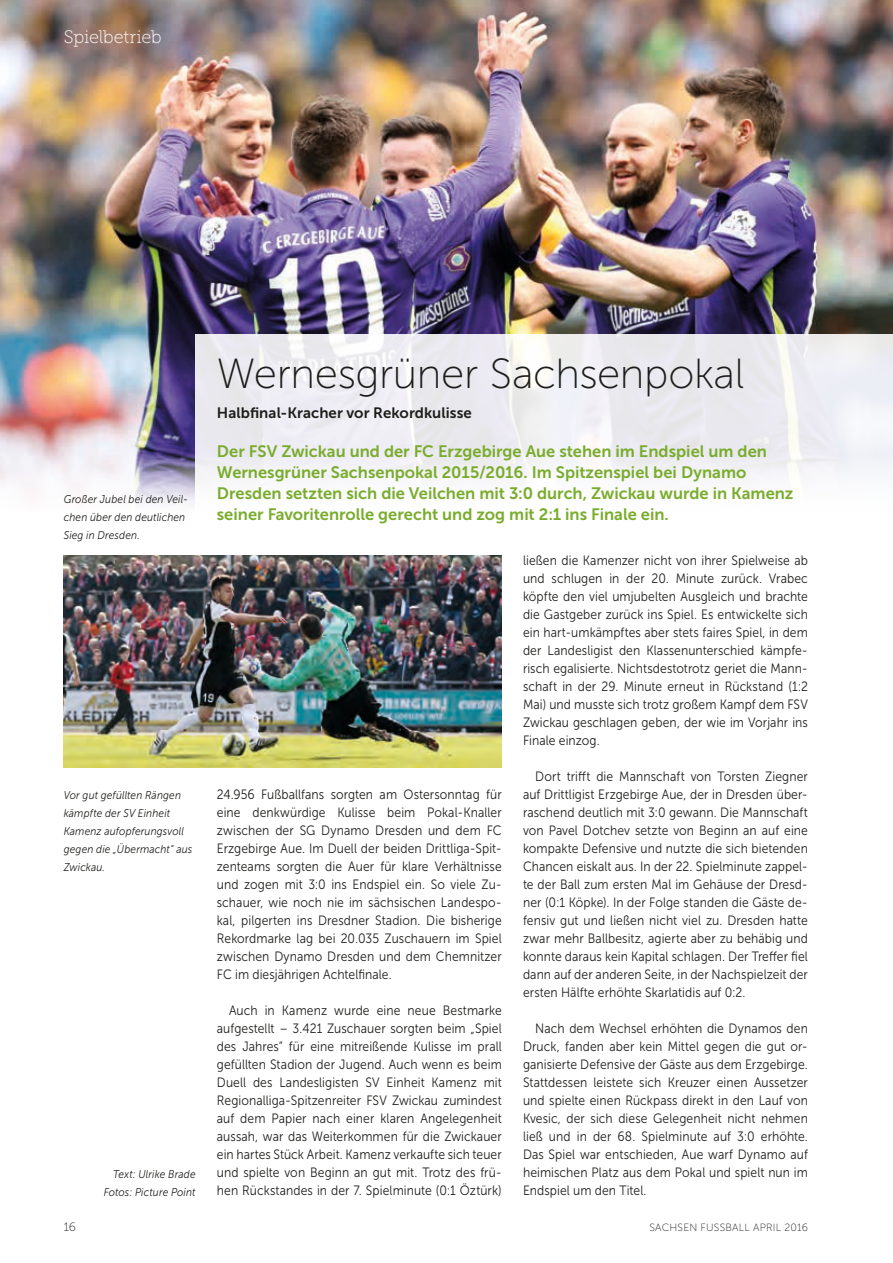
<style>
.page{position:relative;width:893px;height:1263px;background:#fff}
.page>*{position:absolute;margin:0;border:0;box-sizing:border-box;transform-origin:0 0}
.t1{font:42px "Museo Sans 100";letter-spacing:-.01em;color:#1d1d1b}
.t2{font:18px "Museo Slab 100";letter-spacing:-.01em;color:#fff}
.t3{font:16.5px/21px "Museo Sans 700";color:#79ac2c}
.t4{font:15px "Museo Sans 700";letter-spacing:.005em;color:#1d1d1b}
.t5{font:13.5px/18px "Museo Sans 300";letter-spacing:.01em;color:#1d1d1b;text-align:justify;scale:.9 1}
.t6{font:12px "Museo Sans 100";color:#1d1d1b}
.t7{font:italic 11.25px/18px "Museo Sans 300";letter-spacing:.015em;color:#1d1d1b;scale:.9 1}
.t8{font:10.5px "Museo Sans 100";letter-spacing:.02em;color:#1d1d1b}
</style>
<div class="page">
<img style="left:0;top:0;width:893px;height:454px">
<img style="left:64px;top:556px;width:438px;height:211px">
<svg style="left:0;top:454px;width:196px;height:51px;fill:#f4f3f6"></svg>
<svg style="left:196px;top:334px;width:697px;height:145px;fill:#ecebf2"></svg>
<h2 class="t2" style="left:64px;top:27px;width:100px">Spielbetrieb</h2>
<p class="t7" style="left:64px;top:490px;width:140px">Großer Jubel bei den Veil&shy;chen über den deutlichen<br>Sieg in Dresden.</p>
<p class="t7" style="left:64px;top:787px;width:144px">Vor gut gefüllten Rängen kämpfte der SV Einheit<br>Kamenz aufopferungsvoll gegen die „Übermacht“ aus<br>Zwickau.</p>
<p class="t7" style="left:104px;top:1165px;width:104px;text-align:right">Text: Ulrike Brade<br>Fotos: Picture Point</p>
<h1 class="t1" style="left:217px;top:352px;width:529px">Wernesgrüner Sachsenpokal</h1>
<p class="t4" style="left:217px;top:405px;width:256px">Halbfinal-Kracher vor Rekordkulisse</p>
<p class="t3" style="left:217px;top:441px;width:578px">Der FSV Zwickau und der FC Erzgebirge Aue stehen im Endspiel um den Wernesgrüner Sachsenpokal 2015/2016. Im Spitzenspiel bei Dynamo Dresden setzten sich die Veilchen mit 3:0 durch, Zwickau wurde in Kamenz seiner Favoritenrolle gerecht und zog mit 2:1 ins Finale ein.</p>
<p class="t5" style="left:217px;top:785px;width:318px">24.956 Fußballfans sorgten am Ostersonntag für eine denkwürdige Kulisse beim Pokal-Knaller zwischen der SG Dynamo Dresden und dem FC Erzgebirge Aue. Im Duell der beiden Drittliga-Spit&shy;zenteams sorgten die Auer für klare Verhältnisse und zogen mit 3:0 ins Endspiel ein. So viele Zu&shy;schauer, wie noch nie im sächsischen Landespo&shy;kal, pilgerten ins Dresdner Stadion. Die bisherige Rekordmarke lag bei 20.035 Zuschauern im Spiel zwischen Dynamo Dresden und dem Chemnitzer FC im diesjährigen Achtelfinale.</p>
<p class="t5" style="left:217px;top:1001px;width:318px;text-indent:12px">Auch in Kamenz wurde eine neue Bestmarke aufgestellt – 3.421 Zuschauer sorgten beim „Spiel des Jahres“ für eine mitreißende Kulisse im prall gefüllten Stadion der Jugend. Auch wenn es beim Duell des Landesligisten SV Einheit Kamenz mit Regionalliga-Spitzenreiter FSV Zwickau zumindest auf dem Papier nach einer klaren Angelegenheit aussah, war das Weiterkommen für die Zwickauer ein hartes Stück Arbeit. Kamenz verkaufte sich teuer und spielte von Beginn an gut mit. Trotz des frü&shy;hen Rückstandes in der 7. Spielminute (0:1 Öztürk)</p>
<p class="t5" style="left:523px;top:551px;width:318px">ließen die Kamenzer nicht von ihrer Spielweise ab und schlugen in der 20. Minute zurück. Vrabec köpfte den viel umjubelten Ausgleich und brachte die Gastgeber zurück ins Spiel. Es entwickelte sich ein hart-umkämpftes aber stets faires Spiel, in dem der Landesligist den Klassenunterschied kämpfe&shy;risch egalisierte. Nichtsdestotrotz geriet die Mann&shy;schaft in der 29. Minute erneut in Rückstand (1:2<br>Mai) und musste sich trotz großem Kampf dem FSV Zwickau geschlagen geben, der wie im Vorjahr ins Finale einzog.</p>
<p class="t5" style="left:523px;top:767px;width:318px;text-indent:12px">Dort trifft die Mannschaft von Torsten Ziegner auf Drittligist Erzgebirge Aue, der in Dresden über&shy;raschend deutlich mit 3:0 gewann. Die Mannschaft von Pavel Dotchev setzte von Beginn an auf eine kompakte Defensive und nutzte die sich bietenden Chancen eiskalt aus. In der 22. Spielminute zappel&shy;te der Ball zum ersten Mal im Gehäuse der Dresd&shy;ner (0:1 Köpke). In der Folge standen die Gäste de&shy;fensiv gut und ließen nicht viel zu. Dresden hatte zwar mehr Ballbesitz, agierte aber zu behäbig und konnte daraus kein Kapital schlagen. Der Treffer fiel dann auf der anderen Seite, in der Nachspielzeit der ersten Hälfte erhöhte Skarlatidis auf 0:2.</p>
<p class="t5" style="left:523px;top:1019px;width:318px;text-indent:12px">Nach dem Wechsel erhöhten die Dynamos den Druck, fanden aber kein Mittel gegen die gut or&shy;ganisierte Defensive der Gäste aus dem Erzgebirge.<br>Stattdessen leistete sich Kreuzer einen Aussetzer und spielte einen Rückpass direkt in den Lauf von Kvesic, der sich diese Gelegenheit nicht nehmen ließ und in der 68. Spielminute auf 3:0 erhöhte.<br>Das Spiel war entschieden, Aue warf Dynamo auf heimischen Platz aus dem Pokal und spielt nun im Endspiel um den Titel.</p>
<p class="t6" style="left:64px;top:1221px;width:14px">16</p>
<p class="t8" style="left:649px;top:1221px;width:160px">SACHSEN FUSSBALL APRIL 2016</p>
</div>
